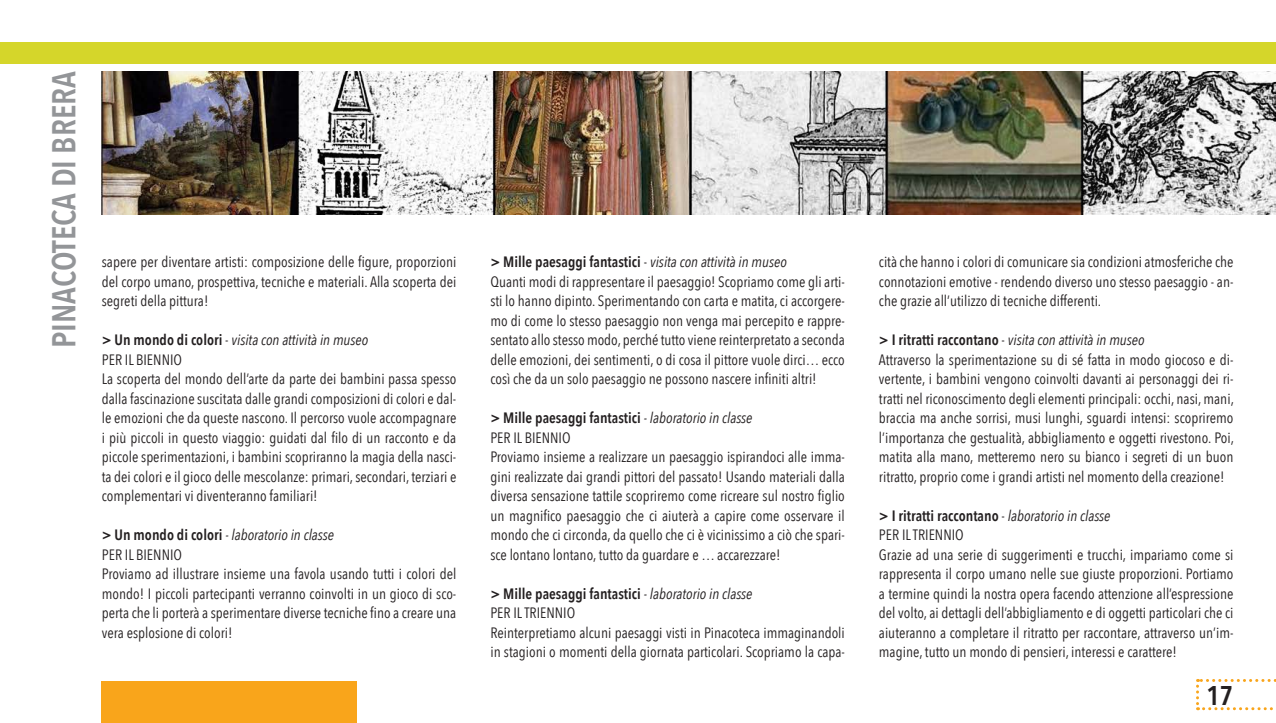
<style>
.page{position:relative;width:1276px;height:723px;background:#fff}
.page>*{position:absolute;margin:0;border:0;box-sizing:border-box;transform-origin:0 0}
.t1{font:600 33px "Avenir Next Condensed";color:#939598}
.t2{font:600 27px "Avenir Next Condensed";color:#231f20}
.t3{font:15px/19.5px "Avenir Next Condensed";color:#231f20}
.s1{font-weight:600}
.s2{font-style:italic}
</style>
<div class="page">
<div style="left:0;top:43px;width:1276px;height:21px;background:#d5d62a"></div>
<div style="left:102px;top:681px;width:255px;height:42px;background:#f9a51b"></div>
<img style="left:102px;top:71px;width:1174px;height:143px">
<svg style="left:1196px;top:679px;width:80px;height:31px"></svg>
<h1 class="t1" style="left:35px;top:348px;width:278px;rotate:-90deg">PINACOTECA DI BRERA</h1>
<p class="t3" style="left:102px;top:251px;width:356px;text-align:justify">sapere per diventare artisti: composizione delle figure, proporzioni del corpo umano, prospettiva, tecniche e materiali. Alla scoperta dei segreti della pittura!</p>
<p class="t3" style="left:102px;top:329px;width:356px"><span class="s1">&gt; Un mondo di colori</span> - <span class="s2">visita con attività in museo<br></span>PER IL BIENNIO<br>La scoperta del mondo dell’arte da parte dei bambini passa spesso dalla fascinazione suscitata dalle grandi composizioni di colori e dal&shy;le emozioni che da queste nascono. Il percorso vuole accompagnare i più piccoli in questo viaggio: guidati dal filo di un racconto e da piccole sperimentazioni, i bambini scopriranno la magia della nasci&shy;ta dei colori e il gioco delle mescolanze: primari, secondari, terziari e complementari vi diventeranno familiari!</p>
<p class="t3" style="left:102px;top:524px;width:356px"><span class="s1">&gt; Un mondo di colori</span> <span class="s2">- laboratorio in classe<br></span>PER IL BIENNIO<br>Proviamo ad illustrare insieme una favola usando tutti i colori del mondo! I piccoli partecipanti verranno coinvolti in un gioco di sco&shy;perta che li porterà a sperimentare diverse tecniche fino a creare una vera esplosione di colori!</p>
<p class="t3" style="left:490px;top:251px;width:356px"><span class="s1">&gt; Mille paesaggi fantastici</span> - <span class="s2">visita con attività in museo<br></span>Quanti modi di rappresentare il paesaggio! Scopriamo come gli arti&shy;sti lo hanno dipinto. Sperimentando con carta e matita, ci accorgere&shy;mo di come lo stesso paesaggio non venga mai percepito e rappre&shy;sentato allo stesso modo, perché tutto viene reinterpretato a seconda delle emozioni, dei sentimenti, o di cosa il pittore vuole dirci… ecco così che da un solo paesaggio ne possono nascere infiniti altri!</p>
<p class="t3" style="left:490px;top:407px;width:356px"><span class="s1">&gt; Mille paesaggi fantastici</span> <span class="s2">- laboratorio in classe<br></span>PER IL BIENNIO<br>Proviamo insieme a realizzare un paesaggio ispirandoci alle imma&shy;gini realizzate dai grandi pittori del passato! Usando materiali dalla diversa sensazione tattile scopriremo come ricreare sul nostro figlio un magnifico paesaggio che ci aiuterà a capire come osservare il mondo che ci circonda, da quello che ci è vicinissimo a ciò che spari&shy;sce lontano lontano, tutto da guardare e … accarezzare!</p>
<p class="t3" style="left:490px;top:583px;width:356px"><span class="s1">&gt; Mille paesaggi fantastici</span> <span class="s2">- laboratorio in classe<br></span>PER IL TRIENNIO<br>Reinterpretiamo alcuni paesaggi visti in Pinacoteca immaginandoli in stagioni o momenti della giornata particolari. Scopriamo la capa-</p>
<p class="t3" style="left:879px;top:251px;width:356px;text-align:justify">cità che hanno i colori di comunicare sia condizioni atmosferiche che connotazioni emotive - rendendo diverso uno stesso paesaggio - an&shy;che grazie all’utilizzo di tecniche differenti.</p>
<p class="t3" style="left:879px;top:329px;width:356px"><span class="s1">&gt; I ritratti raccontano</span> - <span class="s2">visita con attività in museo<br></span>Attraverso la sperimentazione su di sé fatta in modo giocoso e di&shy;vertente, i bambini vengono coinvolti davanti ai personaggi dei ri&shy;tratti nel riconoscimento degli elementi principali: occhi, nasi, mani, braccia ma anche sorrisi, musi lunghi, sguardi intensi: scopriremo l’importanza che gestualità, abbigliamento e oggetti rivestono. Poi, matita alla mano, metteremo nero su bianco i segreti di un buon ritratto, proprio come i grandi artisti nel momento della creazione!</p>
<p class="t3" style="left:879px;top:505px;width:356px"><span class="s1">&gt; I ritratti raccontano</span> - <span class="s2">laboratorio in classe<br></span>PER IL TRIENNIO<br>Grazie ad una serie di suggerimenti e trucchi, impariamo come si rappresenta il corpo umano nelle sue giuste proporzioni. Portiamo a termine quindi la nostra opera facendo attenzione all’espressione del volto, ai dettagli dell’abbigliamento e di oggetti particolari che ci aiuteranno a completare il ritratto per raccontare, attraverso un’im&shy;magine, tutto un mondo di pensieri, interessi e carattere!</p>
<h2 class="t2" style="left:1206px;top:672px;width:28px">17</h2>
</div>
